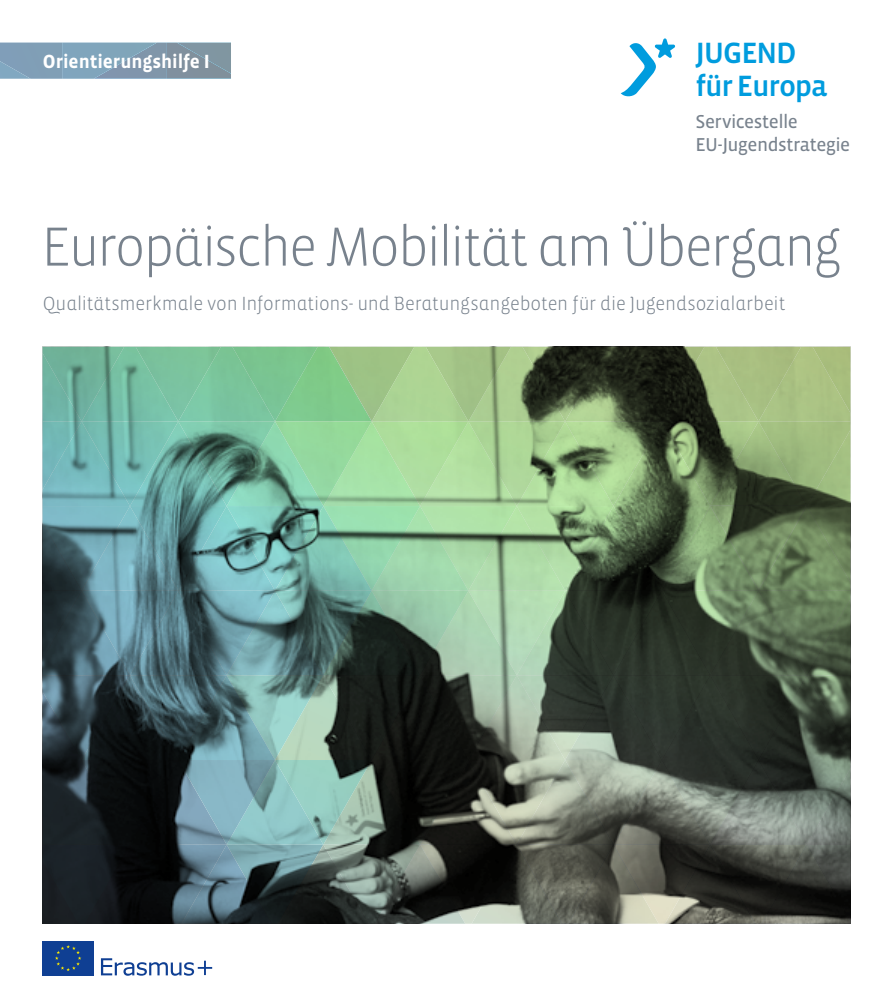
<style>
.page{position:relative;width:893px;height:1000px;background:#fff}
.page>*{position:absolute;margin:0;border:0;box-sizing:border-box;transform-origin:0 0}
.t1{font:300 56.25px "Vista Sans Alt";letter-spacing:-.045em;color:#78828d}
.t2{font:30px/33px "Vista Sans Med";letter-spacing:-.04em;color:#009cde}
.t3{font:300 19.5px "Vista Sans Alt";letter-spacing:-.01em;color:#78828d}
.t4{font:700 19.5px "Vista Sans Alt";letter-spacing:-.005em;color:#fff}
.t5{font:19.05px/23px "Vista Sans Reg";letter-spacing:-.03em;color:#78828d}
</style>
<div class="page">
<svg style="left:101px;top:958px;width:111px;height:17px"></svg>
<div style="left:43px;top:940px;width:51px;height:35px;background:#0f3f93"></div>
<svg style="left:55px;top:945px;width:26px;height:25px"></svg>
<svg style="left:621px;top:38px;width:54px;height:59px"></svg>
<img style="left:43px;top:347px;width:807px;height:576px">
<svg style="left:0;top:43px;width:231px;height:36px;background:#819cb1"></svg>
<p class="t4" style="left:43px;top:52px;width:169px">Orientierungshilfe I</p>
<h2 class="t2" style="left:695px;top:37px;width:133px">JUGEND für Europa</h2>
<p class="t5" style="left:695px;top:110px;width:156px">Servicestelle<br>EU-Jugendstrategie</p>
<h1 class="t1" style="left:41px;top:218px;width:802px">Europäische Mobilität am Übergang</h1>
<p class="t3" style="left:43px;top:294px;width:744px">Qualitätsmerkmale von Informations- und Beratungsangeboten für die Jugendsozialarbeit</p>
</div>
